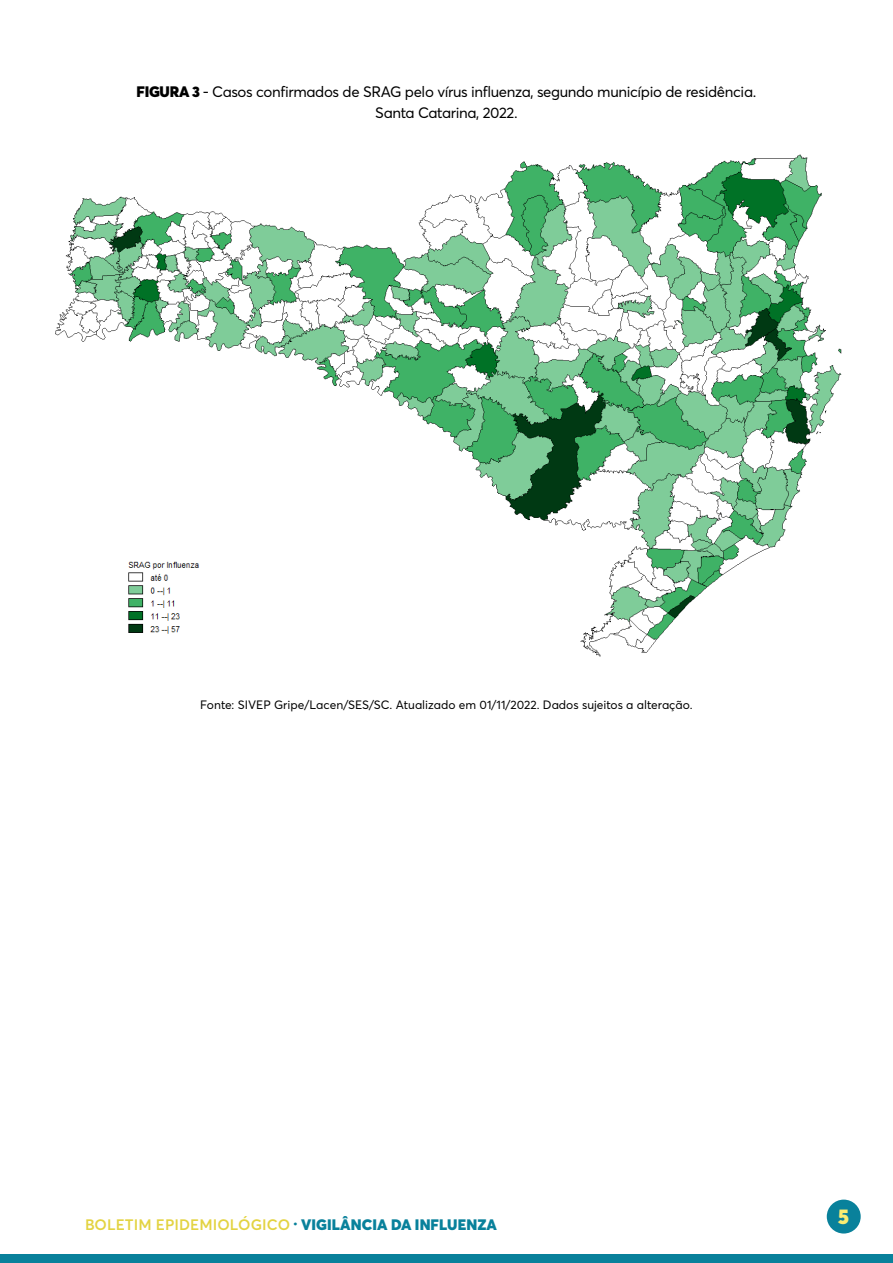
<style>
.page{position:relative;width:893px;height:1263px;background:#fff}
.page>*{position:absolute;margin:0;border:0;box-sizing:border-box;transform-origin:0 0}
.t1{font:900 21px "Averta";color:#f9ed72}
.t2{font:15px/21px "Averta";letter-spacing:-.025em;color:#000;text-align:center}
.t3{font:900 15px "Averta";letter-spacing:.005em;color:#09819b}
.t4{font:12px "Averta";color:#000}
.s1{font-weight:900}
.s2{font-weight:600;color:#e3d342}
</style>
<div class="page">
<div style="left:0;top:1254px;width:893px;height:9px;background:#09819b"></div>
<div style="left:827px;top:1199px;width:34px;height:34px;background:#09819b;border-radius:50%"></div>
<img style="left:55px;top:154px;width:787px;height:503px">
<img style="left:109px;top:553px;width:105px;height:104px">
<p class="t2" style="left:137px;top:81px;width:621px"><span class="s1">FIGURA 3</span> - Casos confirmados de SRAG pelo vírus influenza, segundo município de residência.<br>Santa Catarina, 2022.</p>
<p class="t4" style="left:200px;top:697px;width:494px">Fonte: SIVEP Gripe/Lacen/SES/SC. Atualizado em 01/11/2022. Dados sujeitos a alteração.</p>
<p class="t3" style="left:85px;top:1215px;width:413px"><span class="s2">BOLETIM EPIDEMIOLÓGICO</span> · VIGILÂNCIA DA INFLUENZA</p>
<h1 class="t1" style="left:838px;top:1203px;width:12px">5</h1>
</div>
